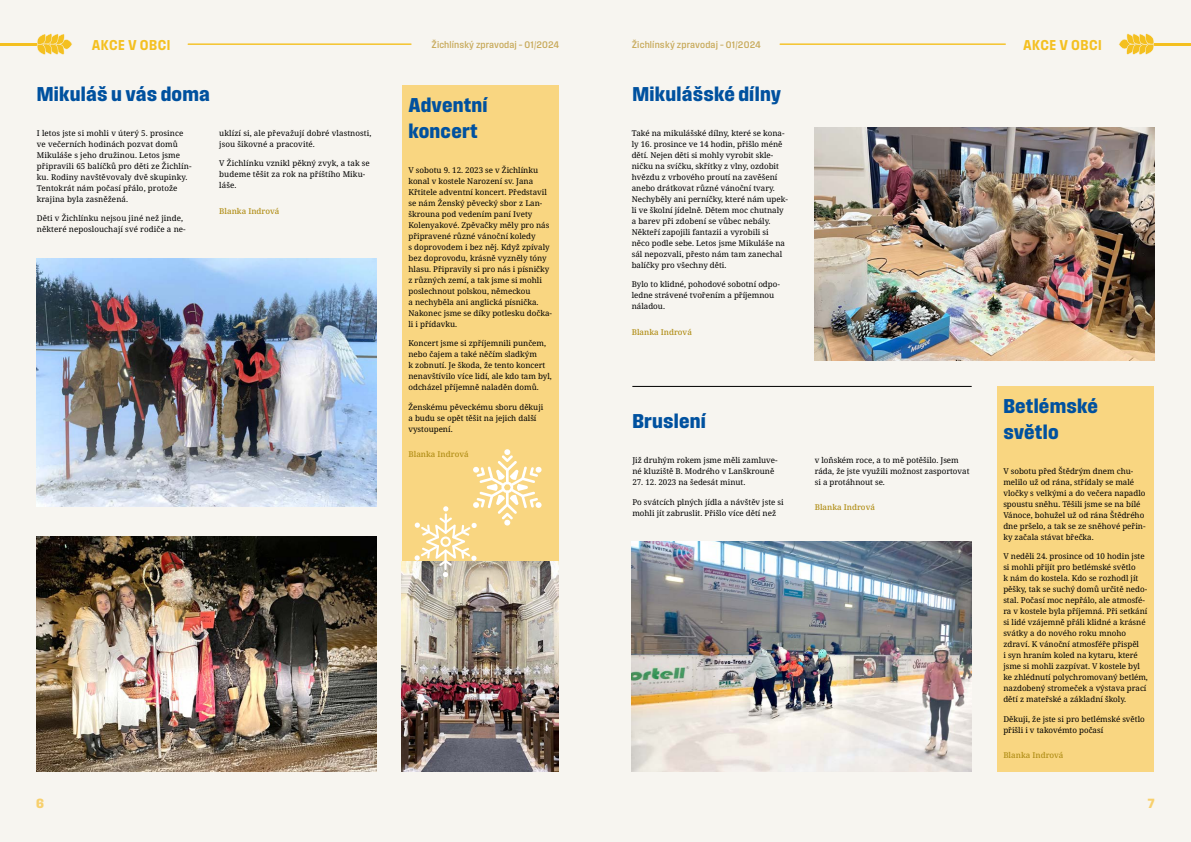
<style>
.page{position:relative;width:1191px;height:842px;background:#fff}
.page>*{position:absolute;margin:0;border:0;box-sizing:border-box;transform-origin:0 0}
.zakladni_text{font:21px/26px "Field Gothic No.55 Bold Compact";letter-spacing:.01em;color:#00519f}
.zakladni_text-2{font:15px "Field Gothic No.54 Demi Compact";letter-spacing:.03em;color:#f4c020}
.t1{font:14px "Field Gothic No.55 Bold Compact";color:#f8d06d}
.t2{font:10px "Field Gothic No.53 Med Compact";letter-spacing:.01em;color:#c7a959}
.základní_text{font:8px/11px "Noto Serif";color:#000}
.PODPIS{font:500 8px "Noto Serif";color:#b08d15}
</style>
<div class="page">
<div style="left:0;top:0;width:595px;height:842px;background:#f7f5f0"></div>
<div style="left:595px;top:0;width:596px;height:842px;background:#f7f5f0"></div>
<hr style="left:1132px;top:43px;width:59px;height:3px;background:#f4c020">
<hr style="left:0;top:43px;width:58px;height:3px;background:#f4c020">
<svg style="left:37px;top:33px;width:35px;height:22px"></svg>
<svg style="left:1119px;top:33px;width:35px;height:22px"></svg>
<hr style="left:780px;top:43px;width:225px;height:2px;background:#f4c020">
<hr style="left:188px;top:43px;width:223px;height:2px;background:#f4c020">
<div style="left:402px;top:85px;width:157px;height:686px;background:#f9d681"></div>
<div style="left:997px;top:386px;width:157px;height:385px;background:#f9d681"></div>
<img style="left:37px;top:258px;width:339px;height:248px">
<img style="left:37px;top:536px;width:339px;height:235px">
<img style="left:814px;top:127px;width:340px;height:234px">
<img style="left:632px;top:541px;width:339px;height:230px">
<img style="left:402px;top:562px;width:156px;height:209px">
<hr style="left:632px;top:386px;width:339px;height:1px;background:#000">
<hr style="left:444px;top:550px;width:3px;height:20px;background:#fff">
<svg style="left:443px;top:572px;width:5px;height:5px"></svg>
<svg style="left:414px;top:449px;width:128px;height:117px"></svg>
<p class="zakladni_text-2" style="left:92px;top:36px;width:80px">AKCE V OBCI</p>
<p class="t2" style="left:431px;top:39px;width:129px">Žichlínský zpravodaj – 01/2024</p>
<p class="t2" style="left:632px;top:39px;width:131px">Žichlínský zpravodaj – 01/2024</p>
<p class="zakladni_text" style="left:37px;top:80px;width:175px">Mikuláš u vás doma</p>
<p class="základní_text" style="left:37px;top:128px;width:156px">I letos jste si mohli v úterý 5. prosince ve večerních hodinách pozvat domů Mikuláše s jeho družinou. Letos jsme připravili 65 balíčků pro děti ze Žichlín&shy;ku. Rodiny navštěvovaly dvě skupinky.<br>Tentokrát nám počasí přálo, protože krajina byla zasněžená.</p>
<p class="základní_text" style="left:37px;top:213px;width:150px">Děti v Žichlínku nejsou jiné než jinde, některé neposlouchají své rodiče a ne-</p>
<p class="základní_text" style="left:219px;top:128px;width:154px">uklízí si, ale převažují dobré vlastnosti, jsou šikovné a pracovité.</p>
<p class="základní_text" style="left:219px;top:158px;width:152px">V Žichlínku vznikl pěkný zvyk, a tak se budeme těšit za rok na příštího Miku&shy;láše.</p>
<p class="PODPIS" style="left:219px;top:205px;width:62px">Blanka Indrová</p>
<p class="zakladni_text" style="left:408px;top:91px;width:81px">Adventní koncert</p>
<p class="základní_text" style="left:408px;top:164px;width:145px">V sobotu 9. 12. 2023 se v Žichlínku konal v kostele Narození sv. Jana Křtitele adventní koncert. Představil se nám Ženský pěvecký sbor z Lan&shy;škrouna pod vedením paní Ivety Kolenyakové. Zpěvačky měly pro nás připravené různé vánoční koledy<br>s doprovodem i bez něj. Když zpívaly bez doprovodu, krásně vyzněly tóny hlasu. Připravily si pro nás i písničky z různých zemí, a tak jsme si mohli poslechnout polskou, německou<br>a nechyběla ani anglická písnička.<br>Nakonec jsme se díky potlesku dočka&shy;li i přídavku.</p>
<p class="základní_text" style="left:408px;top:338px;width:145px">Koncert jsme si zpříjemnili punčem, nebo čajem a také něčím sladkým<br>k zobnutí. Je škoda, že tento koncert nenavštívilo více lidí, ale kdo tam byl, odcházel příjemně naladěn domů.</p>
<p class="základní_text" style="left:408px;top:401px;width:136px">Ženskému pěveckému sboru děkuji a budu se opět těšit na jejich další vystoupení.</p>
<p class="PODPIS" style="left:408px;top:448px;width:62px">Blanka Indrová</p>
<p class="zakladni_text" style="left:632px;top:80px;width:150px">Mikulášské dílny</p>
<p class="základní_text" style="left:632px;top:128px;width:158px">Také na mikulášské dílny, které se kona&shy;ly 16. prosince ve 14 hodin, přišlo méně dětí. Nejen děti si mohly vyrobit skle&shy;ničku na svíčku, skřítky z vlny, ozdobit hvězdu z vrbového proutí na zavěšení anebo drátkovat různé vánoční tvary.<br>Nechyběly ani perníčky, které nám upek&shy;li ve školní jídelně. Dětem moc chutnaly a barev při zdobení se vůbec nebály.<br>Někteří zapojili fantazii a vyrobili si něco podle sebe. Letos jsme Mikuláše na sál nepozvali, přesto nám tam zanechal balíčky pro všechny děti.</p>
<p class="základní_text" style="left:632px;top:279px;width:150px">Bylo to klidné, pohodové sobotní odpo&shy;ledne strávené tvořením a příjemnou náladou.</p>
<p class="PODPIS" style="left:632px;top:326px;width:62px">Blanka Indrová</p>
<p class="zakladni_text" style="left:632px;top:407px;width:75px">Bruslení</p>
<p class="základní_text" style="left:632px;top:455px;width:147px">Již druhým rokem jsme měli zamluve&shy;né kluziště B. Modrého v Lanškrouně</p>
<p class="základní_text" style="left:632px;top:477px;width:115px">27. 12. 2023 na šedesát minut.</p>
<p class="základní_text" style="left:632px;top:496px;width:153px">Po svátcích plných jídla a návštěv jste si mohli jít zabruslit. Přišlo více dětí než</p>
<p class="základní_text" style="left:814px;top:455px;width:156px">v loňském roce, a to mě potěšilo. Jsem ráda, že jste využili možnost zasportovat si a protáhnout se.</p>
<p class="PODPIS" style="left:814px;top:502px;width:62px">Blanka Indrová</p>
<p class="zakladni_text-2" style="left:1023px;top:36px;width:80px">AKCE V OBCI</p>
<p class="zakladni_text" style="left:1003px;top:392px;width:96px">Betlémské světlo</p>
<p class="základní_text" style="left:1003px;top:465px;width:144px">V sobotu před Štědrým dnem chu&shy;melilo už od rána, střídaly se malé vločky s velkými a do večera napadlo spoustu sněhu. Těšili jsme se na bílé Vánoce, bohužel už od rána Štědrého dne pršelo, a tak se ze sněhové peřin&shy;ky začala stávat břečka.</p>
<p class="základní_text" style="left:1003px;top:551px;width:146px">V neděli 24. prosince od 10 hodin jste si mohli přijít pro betlémské světlo<br>k nám do kostela. Kdo se rozhodl jít pěšky, tak se suchý domů určitě nedo&shy;stal. Počasí moc nepřálo, ale atmosfé&shy;ra v kostele byla příjemná. Při setkání si lidé vzájemně přáli klidné a krásné svátky a do nového roku mnoho zdraví. K vánoční atmosféře přispěl<br>i syn hraním koled na kytaru, které jsme si mohli zazpívat. V kostele byl ke zhlédnutí polychromovaný betlém, nazdobený stromeček a výstava prací dětí z mateřské a základní školy.</p>
<p class="základní_text" style="left:1003px;top:713px;width:143px">Děkuji, že jste si pro betlémské světlo přišli i v takovémto počasí</p>
<p class="PODPIS" style="left:1003px;top:749px;width:62px">Blanka Indrová</p>
<h3 class="t1" style="left:36px;top:796px;width:10px">6</h3>
<h3 class="t1" style="left:1147px;top:796px;width:8px">7</h3>
</div>
